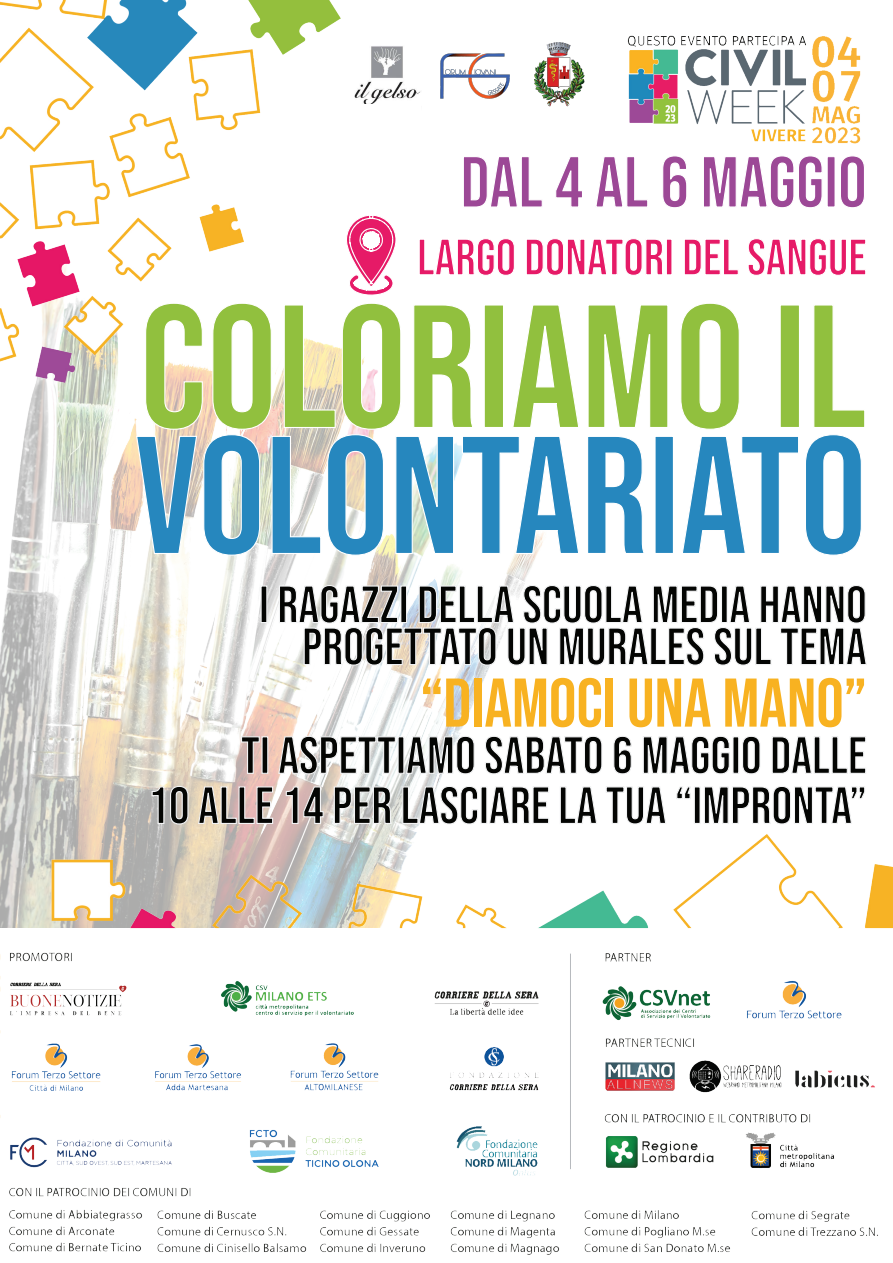
<style>
.page{position:relative;width:893px;height:1263px;background:#fff}
.page>*{position:absolute;margin:0;border:0;box-sizing:border-box;transform-origin:0 0}
.t1{font:175.05px "Bebas Neue";color:#91c03e}
.t2{font:167.25px "Bebas Neue";color:#2687be}
.t3{font:72px "Bebas Neue";color:#9c4896}
.t4{font:68.7px "Bebas Neue";color:#f8b221}
.t5{font:52.2px/50.1px "Bebas Neue";color:#040503;text-align:right}
.t6{font:50.85px "Bebas Neue";color:#e61a67}
</style>
<div class="page">
<img style="left:0;top:0;width:893px;height:1255px">
<h3 class="t3" style="left:460px;top:141px;width:408px">DAL 4 AL 6 MAGGIO</h3>
<p class="t6" style="left:417px;top:228px;width:451px">LARGO DONATORI DEL SANGUE</p>
<h1 class="t1" style="left:140px;top:268px;width:729px">COLORIAMO IL</h1>
<h2 class="t2" style="left:135px;top:401px;width:734px">VOLONTARIATO</h2>
<p class="t5" style="left:259px;top:579px;width:609px">I RAGAZZI DELLA SCUOLA MEDIA HANNO</p>
<p class="t5" style="left:302px;top:621px;width:566px">PROGETTATO UN MURALES SUL TEMA</p>
<h3 class="t4" style="left:420px;top:664px;width:448px">“DIAMOCI UNA MANO”</h3>
<p class="t5" style="left:148px;top:730px;width:720px">TI ASPETTIAMO SABATO 6 MAGGIO DALLE<br>10 ALLE 14 PER LASCIARE LA TUA “IMPRONTA”</p>
</div>
